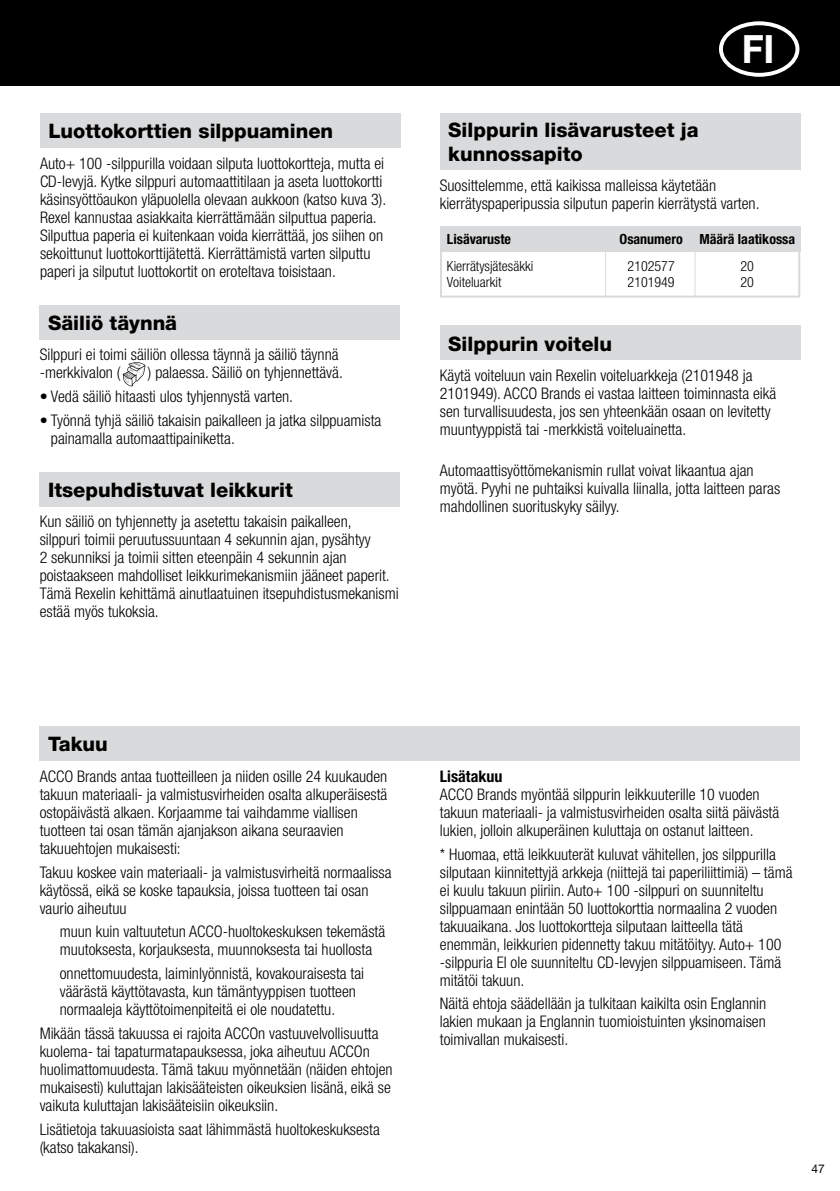
<style>
.page{position:relative;width:840px;height:1191px;background:#fff}
.page>*{position:absolute;margin:0;border:0;box-sizing:border-box;transform-origin:0 0}
.t1{font:700 39px "Helvetica Neue";color:#fff;scale:.95 1}
.t2{font:800 20px/24px "Helvetica Neue";color:#000}
.t3{font:300 condensed 16px/18px "Helvetica Neue";color:#000}
.t4{font:700 condensed 16px "Helvetica Neue";color:#000}
.t5{font:300 condensed 14px "Helvetica Neue";color:#000}
.t6{font:700 condensed 14px "Helvetica Neue";color:#000}
.t7{font:12px "Helvetica Neue";color:#000}
</style>
<div class="page">
<div style="left:0;top:0;width:839px;height:85px;background:#000"></div>
<div style="left:40px;top:727px;width:759px;height:34px;background:#d9dadb"></div>
<div style="left:40px;top:305px;width:360px;height:34px;background:#d9dadb"></div>
<svg style="left:123px;top:362px;width:22px;height:24px"></svg>
<div style="left:40px;top:472px;width:360px;height:34px;background:#d9dadb"></div>
<div style="left:439px;top:326px;width:360px;height:34px;background:#d9dadb"></div>
<div style="left:40px;top:113px;width:360px;height:34px;background:#d9dadb"></div>
<div style="left:439px;top:113px;width:360px;height:57px;background:#d9dadb"></div>
<hr style="left:604px;top:249px;width:1px;height:47px;background:#d9dadb">
<hr style="left:694px;top:249px;width:1px;height:47px;background:#d9dadb">
<div style="left:440px;top:226px;width:359px;height:71px;border:2px solid #d9dadb"></div>
<div style="left:440px;top:226px;width:360px;height:26px;background:#d9dadb"></div>
<p class="t2" style="left:48px;top:119px;width:286px">Luottokorttien silppuaminen</p>
<p class="t3" style="left:40px;top:154px;width:347px">Auto+ 100 -silppurilla voidaan silputa luottokortteja, mutta ei CD-levyjä. Kytke silppuri automaattitilaan ja aseta luottokortti käsinsyöttöaukon yläpuolella olevaan aukkoon (katso kuva 3).<br>Rexel kannustaa asiakkaita kierrättämään silputtua paperia.<br>Silputtua paperia ei kuitenkaan voida kierrättää, jos siihen on sekoittunut luottokorttijätettä. Kierrättämistä varten silputtu paperi ja silputut luottokortit on eroteltava toisistaan.</p>
<p class="t2" style="left:48px;top:310px;width:130px">Säiliö täynnä</p>
<p class="t3" style="left:40px;top:345px;width:300px">Silppuri ei toimi säiliön ollessa täynnä ja säiliö täynnä -merkkivalon (</p>
<p class="t3" style="left:148px;top:363px;width:196px">) palaessa. Säiliö on tyhjennettävä.</p>
<p class="t3" style="left:40px;top:387px;width:255px">• Vedä säiliö hitaasti ulos tyhjennystä varten.</p>
<p class="t3" style="left:51px;top:411px;width:332px;text-indent:-11px">• Työnnä tyhjä säiliö takaisin paikalleen ja jatka silppuamista painamalla automaattipainiketta.</p>
<p class="t2" style="left:48px;top:477px;width:246px">Itsepuhdistuvat leikkurit</p>
<p class="t3" style="left:40px;top:512px;width:360px">Kun säiliö on tyhjennetty ja asetettu takaisin paikalleen,<br>silppuri toimii peruutussuuntaan 4 sekunnin ajan, pysähtyy<br>2 sekunniksi ja toimii sitten eteenpäin 4 sekunnin ajan poistaakseen mahdolliset leikkurimekanismiin jääneet paperit.<br>Tämä Rexelin kehittämä ainutlaatuinen itsepuhdistusmekanismi estää myös tukoksia.</p>
<h1 class="t1" style="left:717px;top:25px;width:88px">□F I</h1>
<p class="t2" style="left:448px;top:118px;width:252px">Silppurin lisävarusteet ja kunnossapito</p>
<p class="t3" style="left:439px;top:177px;width:321px">Suosittelemme, että kaikissa malleissa käytetään kierrätyspaperipussia silputun paperin kierrätystä varten.</p>
<p class="t6" style="left:446px;top:231px;width:66px">Lisävaruste</p>
<p class="t6" style="left:619px;top:231px;width:177px">Osanumero Määrä laatikossa</p>
<p class="t5" style="left:446px;top:258px;width:88px">Kierrätysjätesäkki</p>
<p class="t5" style="left:627px;top:258px;width:49px">2102577</p>
<p class="t5" style="left:740px;top:258px;width:15px">20</p>
<p class="t5" style="left:446px;top:274px;width:56px">Voiteluarkit</p>
<p class="t5" style="left:627px;top:274px;width:49px">2101949</p>
<p class="t5" style="left:740px;top:274px;width:15px">20</p>
<p class="t2" style="left:448px;top:331px;width:165px">Silppurin voitelu</p>
<p class="t3" style="left:439px;top:366px;width:337px">Käytä voiteluun vain Rexelin voiteluarkkeja (2101948 ja 2101949). ACCO Brands ei vastaa laitteen toiminnasta eikä sen turvallisuudesta, jos sen yhteenkään osaan on levitetty muuntyyppistä tai -merkkistä voiteluainetta.</p>
<p class="t3" style="left:439px;top:461px;width:342px">Automaattisyöttömekanismin rullat voivat likaantua ajan myötä. Pyyhi ne puhtaiksi kuivalla liinalla, jotta laitteen paras mahdollinen suorituskyky säilyy.</p>
<p class="t2" style="left:48px;top:732px;width:61px">Takuu</p>
<p class="t3" style="left:40px;top:767px;width:349px">ACCO Brands antaa tuotteilleen ja niiden osille 24 kuukauden takuun materiaali- ja valmistusvirheiden osalta alkuperäisestä ostopäivästä alkaen. Korjaamme tai vaihdamme viallisen tuotteen tai osan tämän ajanjakson aikana seuraavien takuuehtojen mukaisesti:</p>
<p class="t3" style="left:40px;top:863px;width:353px">Takuu koskee vain materiaali- ja valmistusvirheitä normaalissa käytössä, eikä se koske tapauksia, joissa tuotteen tai osan vaurio aiheutuu</p>
<p class="t3" style="left:60px;top:922px;width:327px">muun kuin valtuutetun ACCO-huoltokeskuksen tekemästä muutoksesta, korjauksesta, muunnoksesta tai huollosta</p>
<p class="t3" style="left:60px;top:964px;width:306px">onnettomuudesta, laiminlyönnistä, kovakouraisesta tai väärästä käyttötavasta, kun tämäntyyppisen tuotteen normaaleja käyttötoimenpiteitä ei ole noudatettu.</p>
<p class="t3" style="left:40px;top:1024px;width:354px">Mikään tässä takuussa ei rajoita ACCOn vastuuvelvollisuutta kuolema- tai tapaturmatapauksessa, joka aiheutuu ACCOn huolimattomuudesta. Tämä takuu myönnetään (näiden ehtojen mukaisesti) kuluttajan lakisääteisten oikeuksien lisänä, eikä se vaikuta kuluttajan lakisääteisiin oikeuksiin.</p>
<p class="t3" style="left:40px;top:1119px;width:341px">Lisätietoja takuuasioista saat lähimmästä huoltokeskuksesta (katso takakansi).</p>
<p class="t4" style="left:439px;top:766px;width:64px">Lisätakuu</p>
<p class="t3" style="left:439px;top:785px;width:341px">ACCO Brands myöntää silppurin leikkuuterille 10 vuoden takuun materiaali- ja valmistusvirheiden osalta siitä päivästä lukien, jolloin alkuperäinen kuluttaja on ostanut laitteen.</p>
<p class="t3" style="left:439px;top:845px;width:354px">* Huomaa, että leikkuuterät kuluvat vähitellen, jos silppurilla silputaan kiinnitettyjä arkkeja (niittejä tai paperiliittimiä) – tämä ei kuulu takuun piiriin. Auto+ 100 -silppuri on suunniteltu silppuamaan enintään 50 luottokorttia normaalina 2 vuoden takuuaikana. Jos luottokortteja silputaan laitteella tätä enemmän, leikkurien pidennetty takuu mitätöityy. Auto+ 100 -silppuria EI ole suunniteltu CD-levyjen silppuamiseen. Tämä mitätöi takuun.</p>
<p class="t3" style="left:439px;top:994px;width:328px;text-align:justify">Näitä ehtoja säädellään ja tulkitaan kaikilta osin Englannin lakien mukaan ja Englannin tuomioistuinten yksinomaisen toimivallan mukaisesti.</p>
<p class="t7" style="left:811px;top:1161px;width:15px">47</p>
</div>
